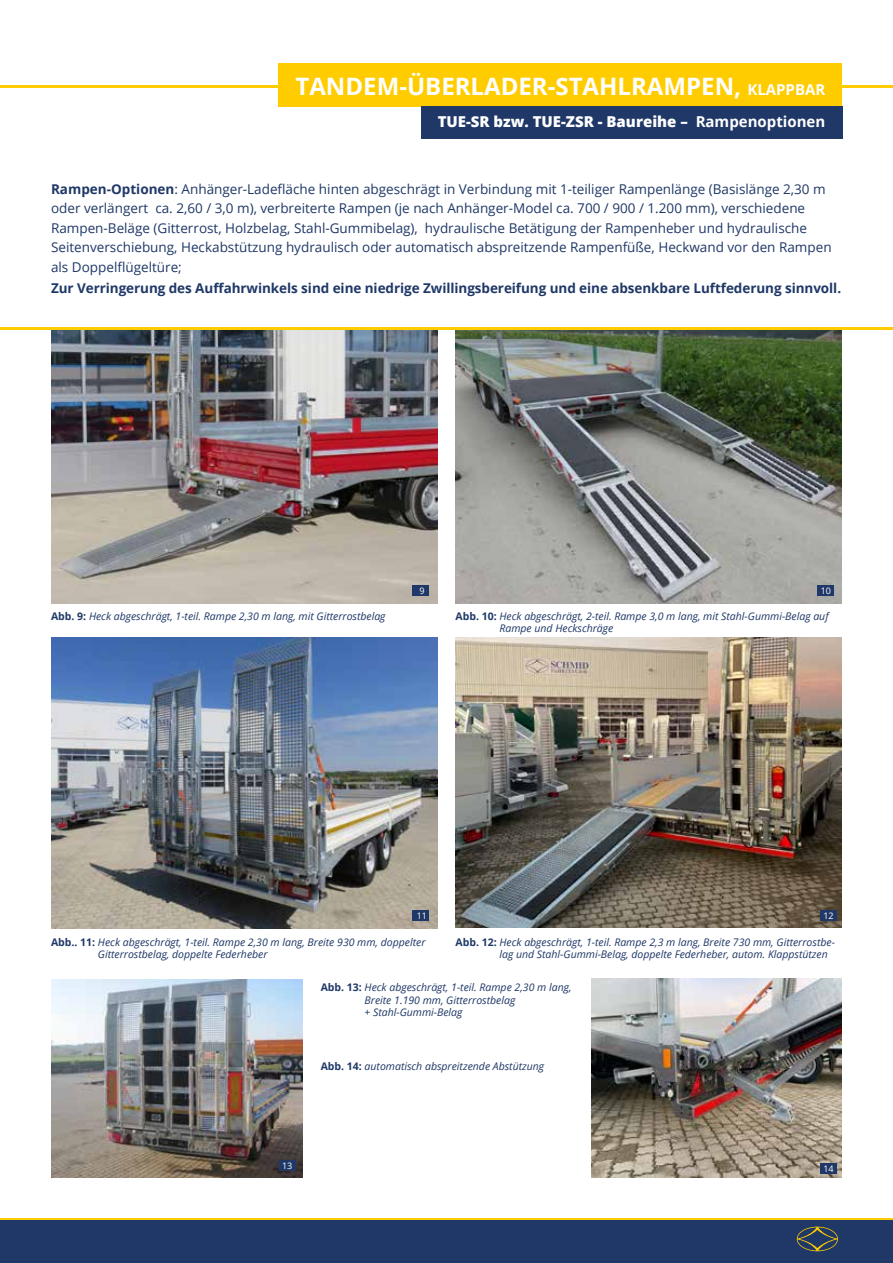
<style>
.page{position:relative;width:893px;height:1263px;background:#fff}
.page>*{position:absolute;margin:0;border:0;box-sizing:border-box;transform-origin:0 0}
.t1{font:700 24px "Open Sans";color:#fff}
.t2{font:800 15px "Open Sans";color:#fff}
.t3{font:13.5px/19.5px "Open Sans";color:#1f3867}
.t4{font:700 13.5px "Open Sans";letter-spacing:-.005em;color:#1f3867}
.t5{font:italic 10.5px/12.6px "Open Sans";color:#1f3867}
.t6{font:9px "Open Sans";color:#fff}
.s1{font-size:15px}
.s2{font-weight:700}
.s3{font-weight:700;font-style:normal}
</style>
<div class="page">
<hr style="left:0;top:85px;width:893px;height:2px;background:#fc0">
<hr style="left:0;top:1218px;width:893px;height:2px;background:#fc0">
<div style="left:0;top:1220px;width:893px;height:43px;background:#1f3867"></div>
<img style="left:51px;top:329px;width:386px;height:275px">
<svg style="left:797px;top:1226px;width:41px;height:25px"></svg>
<div style="left:279px;top:64px;width:563px;height:43px;background:#fc0"></div>
<div style="left:421px;top:107px;width:421px;height:32px;background:#1f3867"></div>
<img style="left:51px;top:637px;width:387px;height:291px">
<img style="left:455px;top:329px;width:387px;height:275px">
<img style="left:51px;top:980px;width:252px;height:198px">
<img style="left:591px;top:978px;width:251px;height:200px">
<img style="left:455px;top:637px;width:387px;height:290px">
<div style="left:817px;top:585px;width:17px;height:11px;background:#1f3867"></div>
<div style="left:412px;top:585px;width:17px;height:11px;background:#1f3867"></div>
<div style="left:412px;top:910px;width:17px;height:11px;background:#1f3867"></div>
<div style="left:279px;top:1160px;width:17px;height:11px;background:#1f3867"></div>
<div style="left:820px;top:910px;width:17px;height:11px;background:#1f3867"></div>
<div style="left:820px;top:1163px;width:17px;height:11px;background:#1f3867"></div>
<hr style="left:0;top:327px;width:893px;height:2px;background:#fc0">
<h1 class="t1" style="left:296px;top:69px;width:531px">TANDEM-ÜBERLADER-STAHLRAMPEN, <span class="s1">KLAPPBAR</span></h1>
<h2 class="t2" style="left:438px;top:110px;width:389px">TUE-SR bzw. TUE-ZSR - Baureihe – <span class="s2">Rampenoptionen</span></h2>
<p class="t3" style="left:51px;top:179px;width:782px"><span class="s2">Rampen-Optionen</span>: Anhänger-Ladefläche hinten abgeschrägt in Verbindung mit 1-teiliger Rampenlänge (Basislänge 2,30 m oder verlängert ca. 2,60 / 3,0 m), verbreiterte Rampen (je nach Anhänger-Model ca. 700 / 900 / 1.200 mm), verschiedene Rampen-Beläge (Gitterrost, Holzbelag, Stahl-Gummibelag), hydraulische Betätigung der Rampenheber und hydraulische Seitenverschiebung, Heckabstützung hydraulisch oder automatisch abspreitzende Rampenfüße, Heckwand vor den Rampen als Doppelflügeltüre;</p>
<p class="t4" style="left:51px;top:278px;width:792px">Zur Verringerung des Auffahrwinkels sind eine niedrige Zwillingsbereifung und eine absenkbare Luftfederung sinnvoll.</p>
<p class="t5" style="left:51px;top:609px;width:336px"><span class="s3">Abb. 9:</span> Heck abgeschrägt, 1-teil. Rampe 2,30 m lang, mit Gitterrostbelag</p>
<p class="t6" style="left:419px;top:584px;width:7px">9</p>
<p class="t6" style="left:821px;top:584px;width:12px">10</p>
<p class="t5" style="left:499px;top:609px;width:331px;text-indent:-44px"><span class="s3">Abb. 10:</span> Heck abgeschrägt, 2-teil. Rampe 3,0 m lang, mit Stahl-Gummi-Belag auf<br>Rampe und Heckschräge</p>
<p class="t6" style="left:417px;top:909px;width:12px">11</p>
<p class="t6" style="left:823px;top:909px;width:12px">12</p>
<p class="t5" style="left:499px;top:935px;width:337px;text-indent:-44px"><span class="s3">Abb. 12:</span> Heck abgeschrägt, 1-teil. Rampe 2,3 m lang, Breite 730 mm, Gitterrostbe&shy;lag und Stahl-Gummi-Belag, doppelte Federheber, autom. Klappstützen</p>
<p class="t5" style="left:98px;top:935px;width:329px;text-indent:-47px"><span class="s3">Abb.. 11:</span> Heck abgeschrägt, 1-teil. Rampe 2,30 m lang, Breite 930 mm, doppelter<br>Gitterrostbelag, doppelte Federheber</p>
<p class="t5" style="left:365px;top:980px;width:208px;text-indent:-44px"><span class="s3">Abb. 13:</span> Heck abgeschrägt, 1-teil. Rampe 2,30 m lang,<br>Breite 1.190 mm, Gitterrostbelag<br>+ Stahl-Gummi-Belag</p>
<p class="t5" style="left:321px;top:1059px;width:225px"><span class="s3">Abb. 14:</span> automatisch abspreitzende Abstützung</p>
<p class="t6" style="left:282px;top:1159px;width:12px">13</p>
<p class="t6" style="left:823px;top:1162px;width:12px">14</p>
</div>
